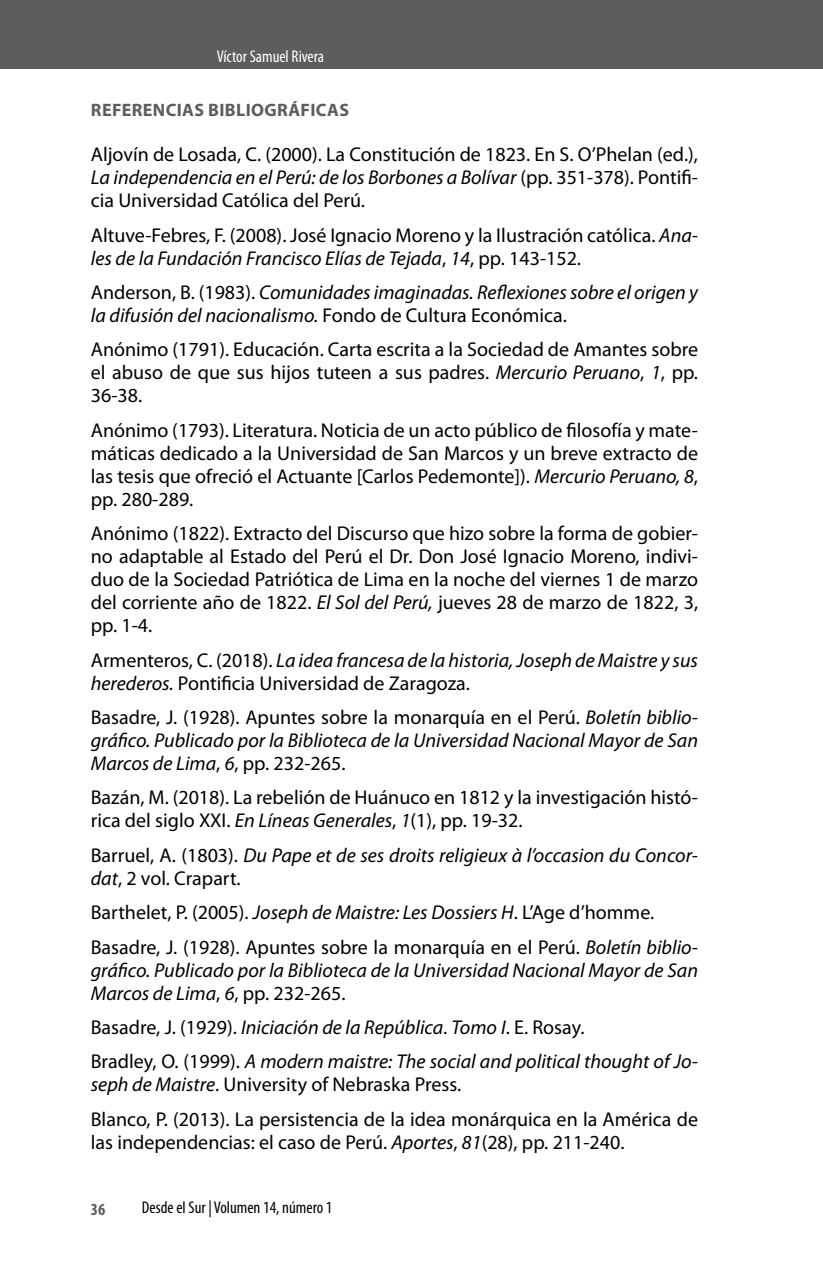
<style>
.page{position:relative;width:823px;height:1265px;background:#fff}
.page>*{position:absolute;margin:0;border:0;box-sizing:border-box;transform-origin:0 0}
.t1{font:20px/23px "Myriad Pro";color:#000;text-align:justify}
.t2{font:italic 20px/23px "Myriad Pro";color:#000}
.t3{font:700 18px "Myriad Pro";letter-spacing:.02em;color:#5c5d5f}
.t4{font:condensed 17px "Myriad Pro";color:#000}
.t5{font:condensed 17px "Myriad Pro";color:#fff}
.t6{font:700 condensed 17px "Myriad Pro";color:#5c5d5f}
.s1{font-style:italic}
.s2{font-style:normal}
</style>
<div class="page">
<div style="left:0;top:0;width:822px;height:68px;background:#5c5d5f"></div>
<p class="t5" style="left:217px;top:46px;width:109px">Víctor Samuel Rivera</p>
<p class="t3" style="left:91px;top:98px;width:259px">REFERENCIAS BIBLIOGRÁFICAS</p>
<p class="t1" style="left:91px;top:143px;width:608px">Aljovín de Losada, C. (2000). La Constitución de 1823. En S. O’Phelan (ed.), <span class="s1">La independencia en el Perú: de los Borbones a Bolívar</span> (pp. 351-378). Pontifi&shy;cia Universidad Católica del Perú.</p>
<p class="t1" style="left:91px;top:223px;width:608px">Altuve-Febres, F. (2008). José Ignacio Moreno y la Ilustración católica. <span class="s1">Ana&shy;les de la Fundación Francisco Elías de Tejada</span>, <span class="s1">14</span>, pp. 143-152.</p>
<p class="t2" style="left:91px;top:280px;width:608px"><span class="s2">Anderson, B. (1983).</span> Comunidades imaginadas. Reflexiones sobre el origen y la difusión del nacionalismo. <span class="s2">Fondo de Cultura Económica.</span></p>
<p class="t1" style="left:91px;top:338px;width:608px">Anónimo (1791). Educación. Carta escrita a la Sociedad de Amantes sobre el abuso de que sus hijos tuteen a sus padres. <span class="s1">Mercurio Peruano</span>, <span class="s1">1</span>, pp.<br>36-38.</p>
<p class="t1" style="left:91px;top:418px;width:608px">Anónimo (1793). Literatura. Noticia de un acto público de filosofía y mate&shy;máticas dedicado a la Universidad de San Marcos y un breve extracto de las tesis que ofreció el Actuante [Carlos Pedemonte]). <span class="s1">Mercurio Peruano, 8</span>, pp. 280-289.</p>
<p class="t1" style="left:91px;top:521px;width:608px">Anónimo (1822). Extracto del Discurso que hizo sobre la forma de gobier&shy;no adaptable al Estado del Perú el Dr. Don José Ignacio Moreno, indivi&shy;duo de la Sociedad Patriótica de Lima en la noche del viernes 1 de marzo del corriente año de 1822. <span class="s1">El Sol del Perú,</span> jueves 28 de marzo de 1822, 3, pp. 1-4.</p>
<p class="t2" style="left:91px;top:648px;width:608px"><span class="s2">Armenteros, C. (2018).</span> La idea francesa de la historia, Joseph de Maistre y sus herederos. <span class="s2">Pontificia Universidad de Zaragoza.</span></p>
<p class="t2" style="left:91px;top:705px;width:608px;text-align:justify"><span class="s2">Basadre, J. (1928). Apuntes sobre la monarquía en el Perú.</span> Boletín biblio&shy;gráfico. Publicado por la Biblioteca de la Universidad Nacional Mayor de San Marcos de Lima<span class="s2">,</span> 6<span class="s2">, pp. 232-265.</span></p>
<p class="t1" style="left:91px;top:785px;width:608px">Bazán, M. (2018). La rebelión de Huánuco en 1812 y la investigación histó&shy;rica del siglo XXI. <span class="s1">En Líneas Generales</span>, <span class="s1">1</span>(1), pp. 19-32.</p>
<p class="t2" style="left:91px;top:843px;width:608px"><span class="s2">Barruel, A. (1803).</span> Du Pape et de ses droits religieux à l’occasion du Concor&shy;dat<span class="s2">, 2 vol. Crapart.</span></p>
<p class="t1" style="left:91px;top:894px;width:608px;line-height:34.4px">Barthelet, P. (2005). <span class="s1">Joseph de Maistre: Les Dossiers H</span>. L’Age d’homme.<br>Basadre, J. (1928). Apuntes sobre la monarquía en el Perú. <span class="s1">Boletín biblio-</span></p>
<p class="t2" style="left:91px;top:957px;width:608px">gráfico. Publicado por la Biblioteca de la Universidad Nacional Mayor de San<br>Marcos de Lima<span class="s2">,</span> 6<span class="s2">, pp. 232-265.</span></p>
<p class="t2" style="left:91px;top:1009px;width:608px;line-height:34.4px"><span class="s2">Basadre, J. (1929).</span> Iniciación de la República<span class="s2">.</span> Tomo I<span class="s2">. E. Rosay.<br>Bradley, O. (1999).</span> A modern maistre: The social and political thought of Jo-</p>
<p class="t1" style="left:91px;top:1066px;width:608px;line-height:34.4px"><span class="s1">seph de Maistre</span>. University of Nebraska Press.<br>Blanco, P. (2013). La persistencia de la idea monárquica en la América de</p>
<p class="t1" style="left:91px;top:1129px;width:535px">las independencias: el caso de Perú. <span class="s1">Aportes</span>, <span class="s1">81</span>(28), pp. 211-240.</p>
<p class="t6" style="left:91px;top:1198px;width:16px">36</p>
<p class="t4" style="left:142px;top:1196px;width:192px">Desde el Sur | Volumen 14, número 1</p>
</div>
